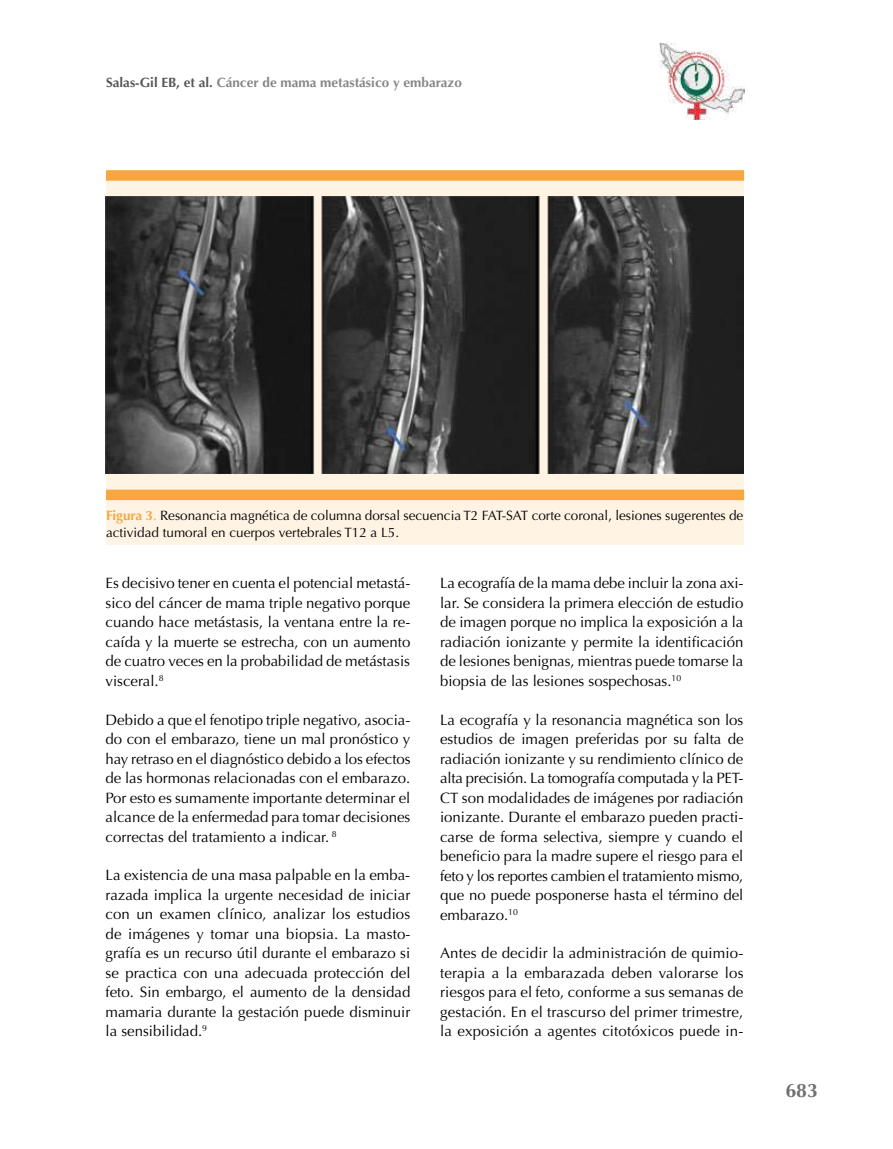
<style>
.page{position:relative;width:893px;height:1149px;background:#fff}
.page>*{position:absolute;margin:0;border:0;box-sizing:border-box;transform-origin:0 0}
.t1{font:700 19.5px "Optima";color:#706f6f}
.t2{font:15px/19.5px "Optima";color:#000;text-align:justify}
.t3{font:13.5px/16.5px "Optima";color:#000}
.t4{font:700 13.5px "Optima";color:#878787}
.s1{color:#575756}
.s2{font-weight:700;color:#f7a73e}
.s3{color:#f7a73e}
</style>
<div class="page">
<div style="left:106px;top:177px;width:638px;height:367px;background:#fff3e4"></div>
<div style="left:106px;top:489px;width:638px;height:11px;background:#f7a73e"></div>
<div style="left:106px;top:170px;width:638px;height:11px;background:#f7a73e"></div>
<img style="left:106px;top:196px;width:637px;height:277px">
<img style="left:659px;top:43px;width:85px;height:76px">
<p class="t4" style="left:106px;top:75px;width:357px"><span class="s1">Salas-Gil EB, et al.</span> Cáncer de mama metastásico y embarazo</p>
<p class="t3" style="left:106px;top:507px;width:639px"><span class="s2">Figura 3</span><span class="s3">.</span> Resonancia magnética de columna dorsal secuencia T2 FAT-SAT corte coronal, lesiones sugerentes de actividad tumoral en cuerpos vertebrales T12 a L5.</p>
<p class="t2" style="left:106px;top:573px;width:306px">Es decisivo tener en cuenta el potencial metastá&shy;sico del cáncer de mama triple negativo porque cuando hace metástasis, la ventana entre la re&shy;caída y la muerte se estrecha, con un aumento de cuatro veces en la probabilidad de metástasis visceral.<sup>8</sup></p>
<p class="t2" style="left:106px;top:709px;width:306px">Debido a que el fenotipo triple negativo, asocia&shy;do con el embarazo, tiene un mal pronóstico y hay retraso en el diagnóstico debido a los efectos de las hormonas relacionadas con el embarazo.<br>Por esto es sumamente importante determinar el alcance de la enfermedad para tomar decisiones correctas del tratamiento a indicar. <sup>8</sup></p>
<p class="t2" style="left:106px;top:865px;width:306px">La existencia de una masa palpable en la emba&shy;razada implica la urgente necesidad de iniciar con un examen clínico, analizar los estudios de imágenes y tomar una biopsia. La masto&shy;grafía es un recurso útil durante el embarazo si se practica con una adecuada protección del feto. Sin embargo, el aumento de la densidad mamaria durante la gestación puede disminuir la sensibilidad.<sup>9</sup></p>
<p class="t2" style="left:440px;top:573px;width:305px">La ecografía de la mama debe incluir la zona axi&shy;lar. Se considera la primera elección de estudio de imagen porque no implica la exposición a la radiación ionizante y permite la identificación de lesiones benignas, mientras puede tomarse la biopsia de las lesiones sospechosas.<sup>10</sup></p>
<p class="t2" style="left:440px;top:709px;width:305px">La ecografía y la resonancia magnética son los estudios de imagen preferidas por su falta de radiación ionizante y su rendimiento clínico de alta precisión. La tomografía computada y la PET-CT son modalidades de imágenes por radiación ionizante. Durante el embarazo pueden practi&shy;carse de forma selectiva, siempre y cuando el beneficio para la madre supere el riesgo para el feto y los reportes cambien el tratamiento mismo, que no puede posponerse hasta el término del embarazo.<sup>10</sup></p>
<p class="t2" style="left:440px;top:943px;width:305px">Antes de decidir la administración de quimio&shy;terapia a la embarazada deben valorarse los riesgos para el feto, conforme a sus semanas de gestación. En el trascurso del primer trimestre, la exposición a agentes citotóxicos puede in-</p>
<h1 class="t1" style="left:785px;top:1079px;width:34px">683</h1>
</div>
